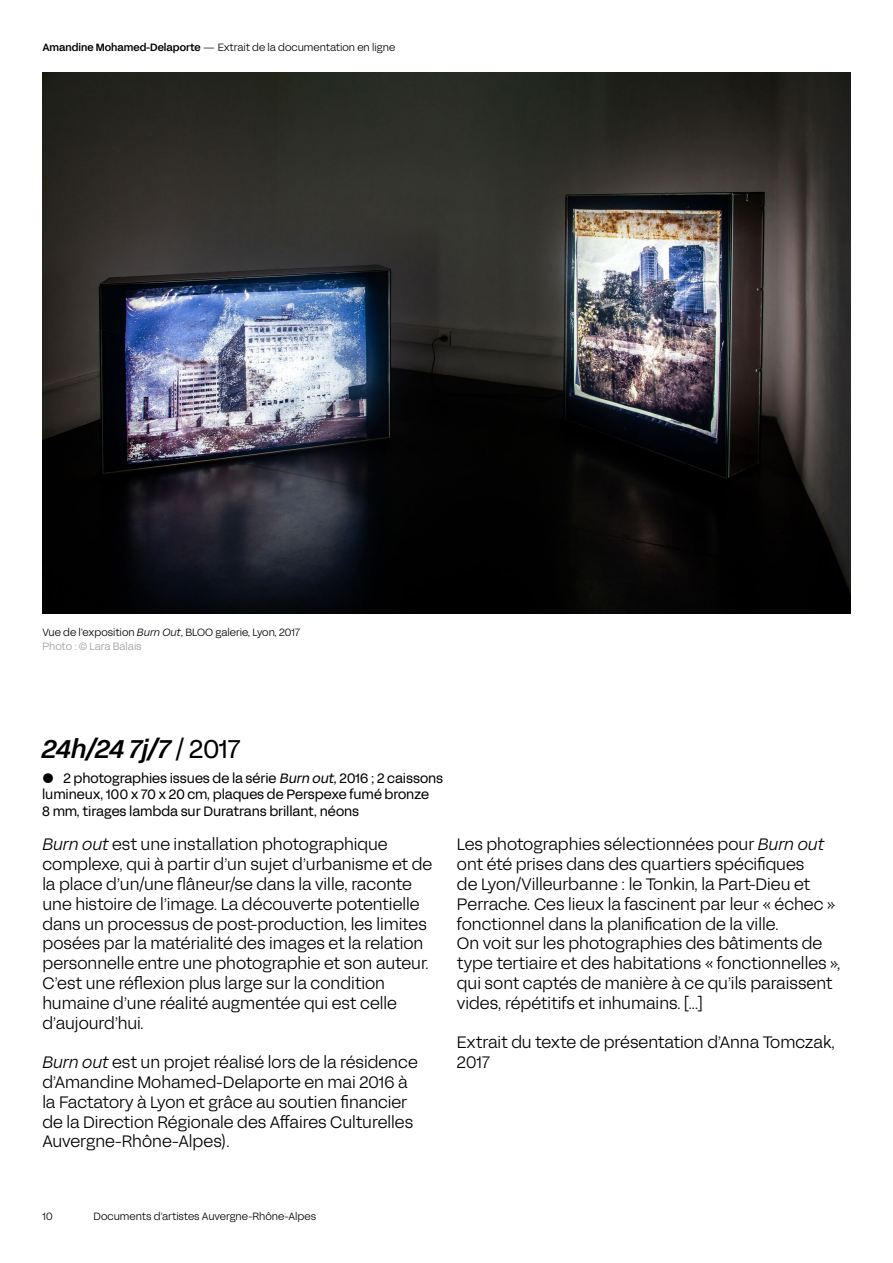
<style>
.page{position:relative;width:893px;height:1263px;background:#fff}
.page>*{position:absolute;margin:0;border:0;box-sizing:border-box;transform-origin:0 0}
.t1{font:25.5px "Acid Grotesk Medium Italic Italic TRIAL";letter-spacing:-.005em;color:#000}
.t2{font:16.5px/19.8px "Acid Grotesk Light TRIAL";color:#000}
.t3{font:13.5px/16.5px "Acid Grotesk Normal TRIAL";color:#000}
.t4{font:10.5px/13.5px "Acid Grotesk Light TRIAL";color:#000}
.s1{font-family:"Acid Grotesk Medium TRIAL"}
.s2{font-family:"Acid Grotesk Light Italic TRIAL"}
.s3{color:#9d9d9c}
.s4{font-family:"Acid Grotesk Normal TRIAL"}
.s5{font-style:italic}
</style>
<div class="page">
<img style="left:43px;top:72px;width:807px;height:541px">
<p class="t4" style="left:42px;top:39px;width:354px"><span class="s1">Amandine Mohamed-Delaporte</span> — Extrait de la documentation en ligne</p>
<p class="t4" style="left:42px;top:625px;width:259px">Vue de l’exposition <span class="s2">Burn Out</span>, BLOO galerie, Lyon, 2017<br><span class="s3">Photo : © Lara Balais</span></p>
<h1 class="t1" style="left:42px;top:728px;width:199px">24h/24 7j/7 <span class="s4">/ 2017</span></h1>
<p class="t3" style="left:42px;top:768px;width:402px;text-indent:21px">2 photographies issues de la série <span class="s5">Burn out</span>, 2016 ; 2 caissons lumineux, 100 x 70 x 20 cm, plaques de Perspexe fumé bronze<br>8 mm, tirages lambda sur Duratrans brillant, néons</p>
<p class="t2" style="left:42px;top:833px;width:391px"><span class="s2">Burn out</span> est une installation photographique complexe, qui à partir d’un sujet d’urbanisme et de la place d’un/une flâneur/se dans la ville, raconte une histoire de l’image. La découverte potentielle dans un processus de post-production, les limites posées par la matérialité des images et la relation personnelle entre une photographie et son auteur.<br>C’est une réflexion plus large sur la condition humaine d’une réalité augmentée qui est celle d’aujourd’hui.</p>
<p class="t2" style="left:42px;top:1051px;width:377px"><span class="s2">Burn out</span> est un projet réalisé lors de la résidence d’Amandine Mohamed-Delaporte en mai 2016 à la Factatory à Lyon et grâce au soutien financier de la Direction Régionale des Affaires Culturelles Auvergne-Rhône-Alpes).</p>
<p class="t2" style="left:457px;top:833px;width:385px">Les photographies sélectionnées pour <span class="s2">Burn out </span>ont été prises dans des quartiers spécifiques<br>de Lyon/Villeurbanne : le Tonkin, la Part-Dieu et Perrache. Ces lieux la fascinent par leur « échec » fonctionnel dans la planification de la ville.<br>On voit sur les photographies des bâtiments de type tertiaire et des habitations « fonctionnelles », qui sont captés de manière à ce qu’ils paraissent vides, répétitifs et inhumains. [...]</p>
<p class="t2" style="left:457px;top:1031px;width:380px">Extrait du texte de présentation d’Anna Tomczak,<br>2017</p>
<p class="t4" style="left:43px;top:1209px;width:12px">10</p>
<p class="t4" style="left:93px;top:1209px;width:224px">Documents d’artistes Auvergne-Rhône-Alpes</p>
</div>
